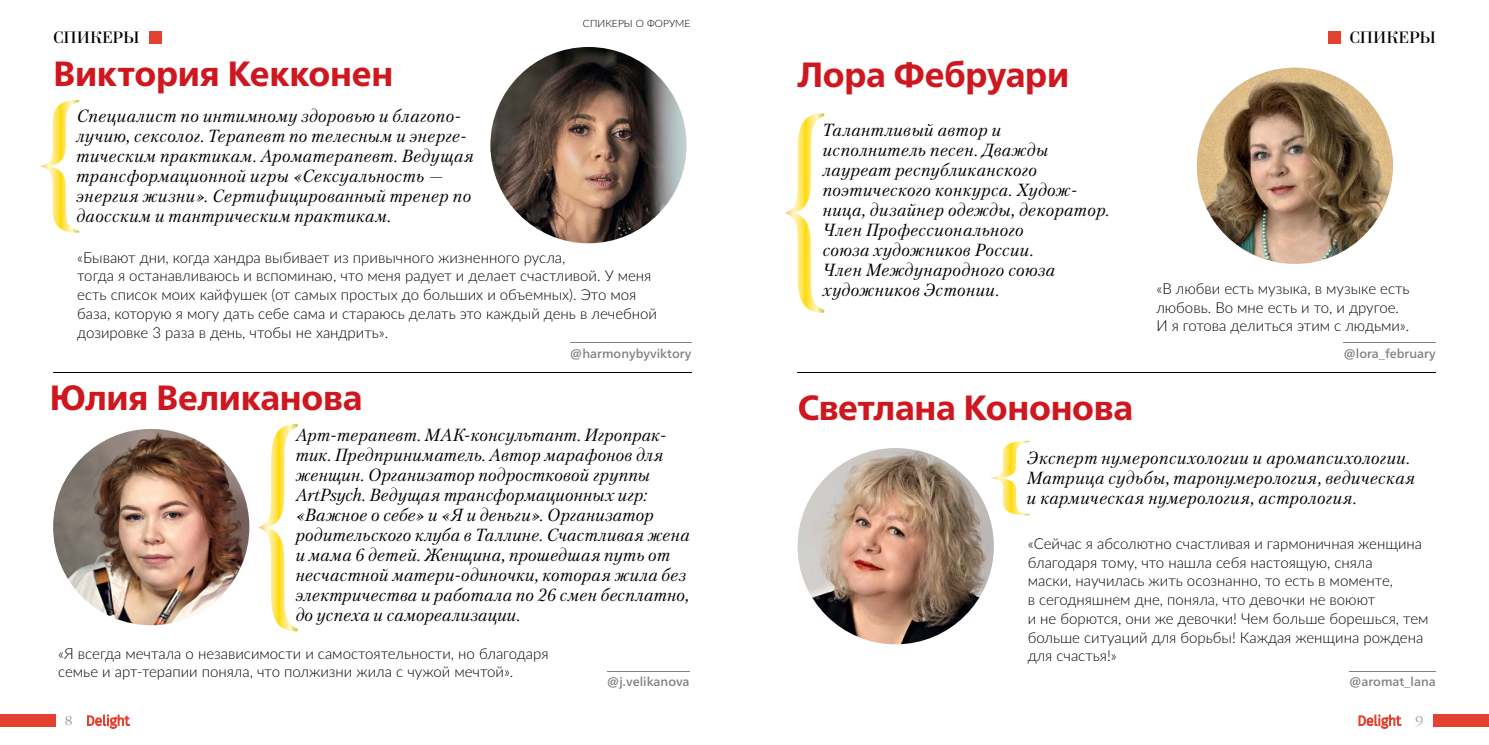
<style>
.page{position:relative;width:1489px;height:745px;background:#fff}
.page>*{position:absolute;margin:0;border:0;box-sizing:border-box;transform-origin:0 0}
.t1{font:800 35px "Frutiger Neue LTW1 G";letter-spacing:-.01em;color:#ce171e}
.t2{font:italic 17.5px/20px "Petersburg C";letter-spacing:.025em;color:#000}
.t3{font:17.5px "Bodoni C";color:#000}
.t4{font:300 15px/18.8px "Lato";color:#000}
.t5{font:500 12.5px "Frutiger Neue LTW1 G";color:#808285}
.t6{font:300 12.5px "Garamond C";color:#939598}
.t7{font:100 10px "Lato";letter-spacing:.01em;color:#000}
</style>
<div class="page">
<div style="left:0;top:713px;width:56px;height:13px;background:#e44131"></div>
<svg style="left:87px;top:714px;width:43px;height:14px"></svg>
<div style="left:1433px;top:713px;width:55px;height:13px;background:#e44131"></div>
<svg style="left:1358px;top:714px;width:43px;height:14px"></svg>
<div style="left:149px;top:31px;width:13px;height:13px;background:#e44131"></div>
<div style="left:1327px;top:31px;width:13px;height:13px;background:#e44131"></div>
<img style="left:490px;top:47px;width:196px;height:196px;border-radius:98px">
<img style="left:53px;top:428px;width:196px;height:196px;border-radius:98px">
<img style="left:1196px;top:68px;width:196px;height:196px;border-radius:98px">
<hr style="left:53px;top:372px;width:638px;height:1px;background:#000">
<hr style="left:797px;top:372px;width:638px;height:1px;background:#000">
<hr style="left:570px;top:342px;width:121px;height:1px;background:#808285">
<hr style="left:1343px;top:342px;width:92px;height:1px;background:#808285">
<hr style="left:607px;top:670px;width:82px;height:1px;background:#808285">
<svg style="left:40px;top:100px;width:39px;height:132px"></svg>
<svg style="left:258px;top:423px;width:40px;height:208px"></svg>
<svg style="left:785px;top:113px;width:39px;height:199px"></svg>
<img style="left:797px;top:448px;width:196px;height:196px;border-radius:98px">
<hr style="left:1348px;top:670px;width:87px;height:1px;background:#808285">
<svg style="left:991px;top:440px;width:38px;height:75px"></svg>
<p class="t7" style="left:583px;top:16px;width:109px">СПИКЕРЫ О ФОРУМЕ</p>
<p class="t3" style="left:53px;top:28px;width:88px">СПИКЕРЫ</p>
<p class="t3" style="left:1349px;top:28px;width:88px">СПИКЕРЫ</p>
<h1 class="t1" style="left:54px;top:53px;width:341px">Виктория Кекконен</h1>
<p class="t2" style="left:77px;top:106px;width:398px">Специалист по интимному здоровью и благопо&shy;лучию, сексолог. Терапевт по телесным и энерге&shy;тическим практикам. Ароматерапевт. Ведущая трансформационной игры «Сексуальность — энергия жизни». Сертифицированный тренер по даосским и тантрическим практикам.</p>
<p class="t4" style="left:77px;top:247px;width:581px">«Бывают дни, когда хандра выбивает из привычного жизненного русла,<br>тогда я останавливаюсь и вспоминаю, что меня радует и делает счастливой. У меня есть список моих кайфушек (от самых простых до больших и объемных). Это моя база, которую я могу дать себе сама и стараюсь делать это каждый день в лечебной дозировке 3 раза в день, чтобы не хандрить».</p>
<h1 class="t1" style="left:797px;top:54px;width:273px">Лора Фебруари</h1>
<p class="t2" style="left:822px;top:120px;width:288px">Талантливый автор и<br>исполнитель песен. Дважды лауреат республиканского поэтического конкурса. Худож&shy;ница, дизайнер одежды, декоратор.<br>Член Профессионального<br>союза художников России.<br>Член Международного союза художников Эстонии.</p>
<p class="t4" style="left:1156px;top:278px;width:255px">«В любви есть музыка, в музыке есть любовь. Во мне есть и то, и другое.<br>И я готова делиться этим с людьми».</p>
<h1 class="t1" style="left:50px;top:377px;width:314px">Юлия Великанова</h1>
<p class="t5" style="left:570px;top:346px;width:123px">@harmonybyviktory</p>
<p class="t5" style="left:1343px;top:346px;width:94px">@lora_february</p>
<h1 class="t1" style="left:797px;top:386px;width:337px">Светлана Кононова</h1>
<p class="t2" style="left:296px;top:424px;width:395px">Арт-терапевт. МАК-консультант. Игропрак&shy;тик. Предприниматель. Автор марафонов для женщин. Организатор подростковой группы ArtPsych. Ведущая трансформационных игр: «Важное о себе» и «Я и деньги». Организатор родительского клуба в Таллине. Счастливая жена и мама 6 детей. Женщина, прошедшая путь от несчастной матери-одиночки, которая жила без электричества и работала по 26 смен бесплатно, до успеха и самореализации.</p>
<p class="t4" style="left:58px;top:643px;width:492px">«Я всегда мечтала о независимости и самостоятельности, но благодаря семье и арт-терапии поняла, что полжизни жила с чужой мечтой».</p>
<p class="t5" style="left:607px;top:674px;width:84px">@j.velikanova</p>
<p class="t2" style="left:1026px;top:447px;width:389px">Эксперт нумеропсихологии и аромапсихологии.<br>Матрица судьбы, таронумерология, ведическая и кармическая нумерология, астрология.</p>
<p class="t4" style="left:1027px;top:533px;width:402px">«Сейчас я абсолютно счастливая и гармоничная женщина благодаря тому, что нашла себя настоящую, сняла<br>маски, научилась жить осознанно, то есть в моменте,<br>в сегодняшнем дне, поняла, что девочки не воюют<br>и не борются, они же девочки! Чем больше борешься, тем больше ситуаций для борьбы! Каждая женщина рождена для счастья!»</p>
<p class="t5" style="left:1348px;top:674px;width:88px">@aromat_lana</p>
<p class="t6" style="left:65px;top:713px;width:9px">8</p>
<p class="t6" style="left:1415px;top:713px;width:9px">9</p>
</div>
